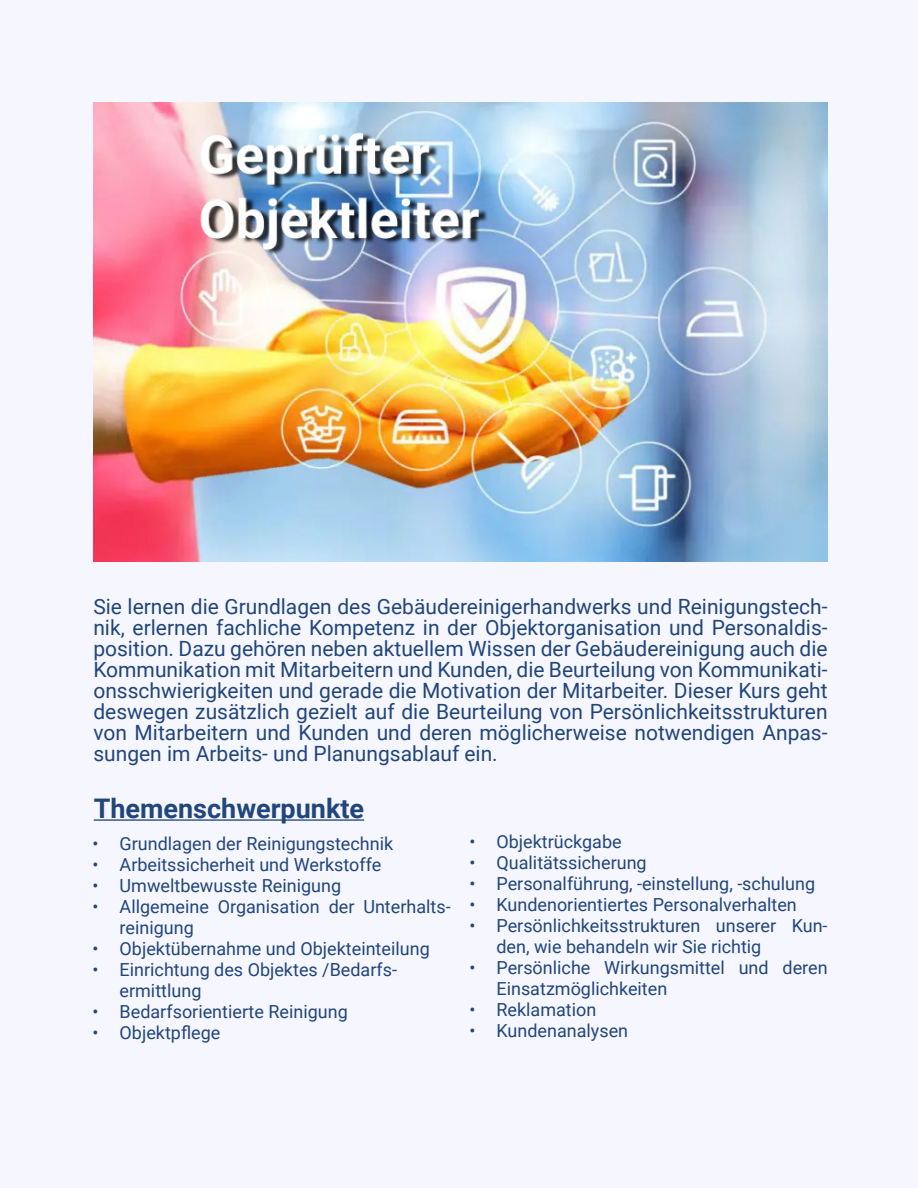
<style>
.page{position:relative;width:918px;height:1188px;background:#f6f6fe}
.page>*{position:absolute;margin:0;border:0;box-sizing:border-box;transform-origin:0 0}
.t1{font:700 27px "Roboto";color:#21467c}
.t2{font:21px/21px "Roboto";color:#21467c;text-align:justify}
.t3{font:18px/21px "Roboto";color:#21467c}
</style>
<div class="page">
<hr style="left:94px;top:819px;width:270px;height:2px;background:#21467c">
<img style="left:94px;top:103px;width:734px;height:459px">
<p class="t2" style="left:93px;top:596px;width:736px">Sie lernen die Grundlagen des Gebäudereinigerhandwerks und Reinigungstech&shy;nik, erlernen fachliche Kompetenz in der Objektorganisation und Personaldis&shy;position. Dazu gehören neben aktuellem Wissen der Gebäudereinigung auch die Kommunikation mit Mitarbeitern und Kunden, die Beurteilung von Kommunikati&shy;onsschwierigkeiten und gerade die Motivation der Mitarbeiter. Dieser Kurs geht deswegen zusätzlich gezielt auf die Beurteilung von Persönlichkeitsstrukturen von Mitarbeitern und Kunden und deren möglicherweise notwendigen Anpas&shy;sungen im Arbeits- und Planungsablauf ein.</p>
<p class="t1" style="left:94px;top:790px;width:272px">Themenschwerpunkte</p>
<p class="t3" style="left:470px;top:831px;width:154px">• Objektrückgabe</p>
<p class="t3" style="left:470px;top:852px;width:179px">• Qualitätssicherung</p>
<p class="t3" style="left:470px;top:873px;width:347px">• Personalführung, -einstellung, -schulung</p>
<p class="t3" style="left:470px;top:894px;width:329px">• Kundenorientiertes Personalverhalten</p>
<p class="t3" style="left:496px;top:915px;width:333px;text-indent:-27px">• Persönlichkeitsstrukturen unserer Kun&shy;den, wie behandeln wir Sie richtig</p>
<p class="t3" style="left:496px;top:957px;width:333px;text-indent:-27px">• Persönliche Wirkungsmittel und deren<br>Einsatzmöglichkeiten</p>
<p class="t3" style="left:470px;top:999px;width:128px">• Reklamation</p>
<p class="t3" style="left:470px;top:1020px;width:160px">• Kundenanalysen</p>
<p class="t3" style="left:93px;top:832px;width:302px">• Grundlagen der Reinigungstechnik</p>
<p class="t3" style="left:93px;top:853px;width:290px">• Arbeitssicherheit und Werkstoffe</p>
<p class="t3" style="left:93px;top:874px;width:250px">• Umweltbewusste Reinigung</p>
<p class="t3" style="left:120px;top:895px;width:333px;text-indent:-27px">• Allgemeine Organisation der Unterhalts&shy;reinigung</p>
<p class="t3" style="left:93px;top:937px;width:339px">• Objektübernahme und Objekteinteilung</p>
<p class="t3" style="left:120px;top:958px;width:279px;text-indent:-27px">• Einrichtung des Objektes /Bedarfs&shy;ermittlung</p>
<p class="t3" style="left:93px;top:1000px;width:257px">• Bedarfsorientierte Reinigung</p>
<p class="t3" style="left:93px;top:1021px;width:129px">• Objektpflege</p>
</div>
